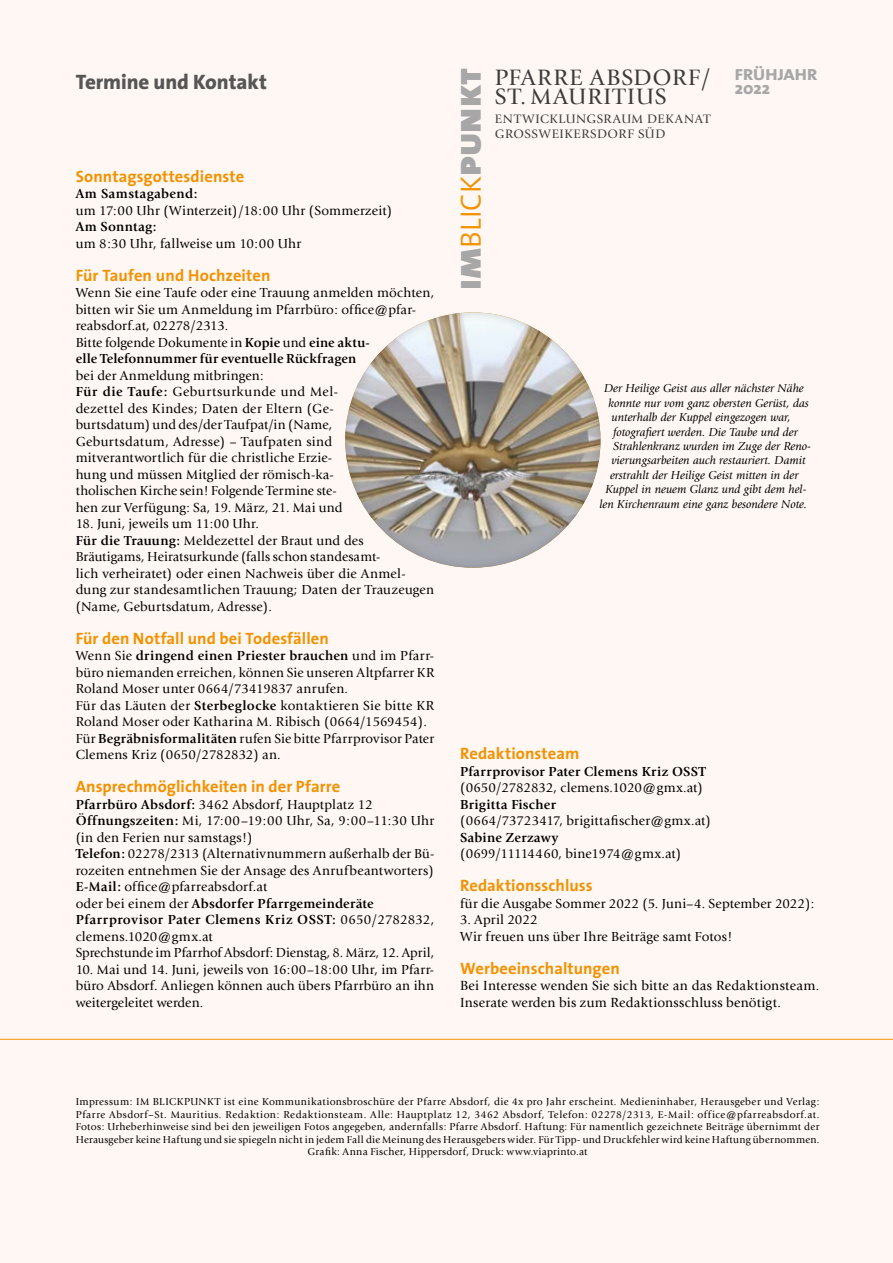
<style>
.page{position:relative;width:893px;height:1263px;background:#fef7f3}
.page>*{position:absolute;margin:0;border:0;box-sizing:border-box;transform-origin:0 0}
.t1{font:37.8px "The Mix Black Caps";color:#a7a7a8}
.t2{font:23.25px/18.9px "Giovanni";letter-spacing:.045em;color:#3b3b3a}
.t3{font:800 21px "The Sans";letter-spacing:-.005em;color:#565656}
.t4{font:800 17.4px "The Sans";color:#a7a7a8}
.t5{font:700 16.5px "The Sans";letter-spacing:.005em;color:#f39100}
.t6{font:800 16.05px "The Sans";color:#a7a7a8;scale:1.11 1}
.t7{font:13.8px/16.5px "Giovanni";letter-spacing:.02em;color:#000}
.t8{font:13.65px/16.5px "Giovanni";letter-spacing:.015em;color:#000}
.t9{font:700 13.65px "Giovanni";letter-spacing:.025em;color:#000}
.t10{font:13.65px "Giovanni";letter-spacing:-.005em;color:#000}
.t11{font:12.75px/15.5px "Giovanni";letter-spacing:.04em;color:#3b3b3a}
.t12{font:italic 12px "Giovanni";color:#000}
.t13{font:10.5px/12.5px "Giovanni";letter-spacing:.035em;color:#000;text-align:center}
.s1{font-weight:700}
.s2{font-family:"The Mix";font-weight:300;font-size:29.4px;color:#f39100}
</style>
<div class="page">
<hr style="left:0;top:1039px;width:893px;height:1px;background:#f39100">
<div style="left:345px;top:310px;width:258px;height:259px;background:#000;opacity:.23"></div>
<h3 class="t3" style="left:76px;top:64px;width:193px">Termine und Kontakt</h3>
<p class="t5" style="left:76px;top:162px;width:170px">Sonntagsgottesdienste</p>
<p class="t9" style="left:76px;top:186px;width:123px">Am Samstagabend:</p>
<p class="t8" style="left:76px;top:202px;width:318px">um 17:00 Uhr (Winterzeit)/18:00 Uhr (Sommerzeit)</p>
<p class="t9" style="left:76px;top:219px;width:82px">Am Sonntag:</p>
<p class="t8" style="left:76px;top:235px;width:227px">um 8:30 Uhr, fallweise um 10:00 Uhr</p>
<p class="t5" style="left:76px;top:261px;width:196px">Für Taufen und Hochzeiten</p>
<p class="t8" style="left:76px;top:284px;width:360px">Wenn Sie eine Taufe oder eine Trauung anmelden möchten, bitten wir Sie um Anmeldung im Pfarrbüro: office@pfar&shy;reabsdorf.at, 02278/2313.<br>Bitte folgende Dokumente in <span class="s1">Kopie</span> und <span class="s1">eine aktu-<br>elle Telefonnummer für eventuelle Rückfragen</span></p>
<p class="t8" style="left:76px;top:367px;width:268px">bei der Anmeldung mitbringen:<br><span class="s1">Für die Taufe:</span> Geburtsurkunde und Mel&shy;dezettel des Kindes; Daten der Eltern (Ge&shy;burtsdatum) und des/der Taufpat/in (Name, Geburtsdatum, Adresse) – Taufpaten sind mitverantwortlich für die christliche Erzie&shy;hung und müssen Mitglied der römisch-ka&shy;tholischen Kirche sein! Folgende Termine ste&shy;hen zur Verfügung: Sa, 19. März, 21. Mai und</p>
<p class="t8" style="left:76px;top:515px;width:360px">18. Juni, jeweils um 11:00 Uhr.<br><span class="s1">Für die Trauung:</span> Meldezettel der Braut und des Bräutigams, Heiratsurkunde (falls schon standesamt-<br>lich verheiratet) oder einen Nachweis über die Anmel&shy;dung zur standesamtlichen Trauung; Daten der Trauzeugen (Name, Geburtsdatum, Adresse).</p>
<p class="t5" style="left:76px;top:624px;width:255px">Für den Notfall und bei Todesfällen</p>
<p class="t8" style="left:76px;top:647px;width:360px">Wenn Sie <span class="s1">dringend einen Priester brauchen</span> und im Pfarr&shy;büro niemanden erreichen, können Sie unseren Altpfarrer KR Roland Moser unter 0664/73419837 anrufen.<br>Für das Läuten der <span class="s1">Sterbeglocke</span> kontaktieren Sie bitte KR Roland Moser oder Katharina M. Ribisch (0664/1569454).<br>Für <span class="s1">Begräbnisformalitäten</span> rufen Sie bitte Pfarrprovisor Pater Clemens Kriz (0650/2782832) an.</p>
<p class="t5" style="left:76px;top:773px;width:266px">Ansprechmöglichkeiten in der Pfarre</p>
<p class="t8" style="left:76px;top:796px;width:360px"><span class="s1">Pfarrbüro Absdorf:</span> 3462 Absdorf, Hauptplatz 12<br><span class="s1">Öffnungszeiten:</span> Mi, 17:00–19:00 Uhr, Sa, 9:00–11:30 Uhr (in den Ferien nur samstags!)<br><span class="s1">Telefon:</span> 02278/2313 (Alternativnummern außerhalb der Bü&shy;rozeiten entnehmen Sie der Ansage des Anrufbeantworters)<br><span class="s1">E-Mail:</span> office@pfarreabsdorf.at<br>oder bei einem der <span class="s1">Absdorfer Pfarrgemeinderäte Pfarrprovisor Pater Clemens Kriz OSST:</span> 0650/2782832, clemens.1020@gmx.at<br>Sprechstunde im Pfarrhof Absdorf: Dienstag, 8. März, 12. April,</p>
<p class="t8" style="left:76px;top:961px;width:360px;text-align:justify">10. Mai und 14. Juni, jeweils von 16:00–18:00 Uhr, im Pfarr&shy;büro Absdorf. Anliegen können auch übers Pfarrbüro an ihn weitergeleitet werden.</p>
<h1 class="t1" style="left:436px;top:290px;width:224px;rotate:-90deg">im<span class="s2">BLICK</span>punkt</h1>
<h2 class="t2" style="left:495px;top:68px;width:217px">PFARRE ABSDORF/<br>ST. MAURITIUS</h2>
<p class="t11" style="left:495px;top:111px;width:217px">ENTWICKLUNGSRAUM DEKANAT<br>GROSSWEIKERSDORF SÜD</p>
<p class="t6" style="left:735px;top:61px;width:76px">FRÜHJAHR</p>
<p class="t4" style="left:735px;top:73px;width:37px">2022</p>
<p class="t12" style="left:604px;top:382px;width:201px">Der Heilige Geist aus aller nächster Nähe</p>
<p class="t12" style="left:608px;top:396px;width:202px">konnte nur vom ganz obersten Gerüst, das</p>
<p class="t12" style="left:611px;top:411px;width:181px">unterhalb der Kuppel eingezogen war,</p>
<p class="t12" style="left:613px;top:425px;width:186px">fotografiert werden. Die Taube und der</p>
<p class="t12" style="left:613px;top:439px;width:200px">Strahlenkranz wurden im Zuge der Reno-</p>
<p class="t12" style="left:611px;top:454px;width:196px">vierungsarbeiten auch restauriert. Damit</p>
<p class="t12" style="left:610px;top:468px;width:190px">erstrahlt der Heilige Geist mitten in der</p>
<p class="t12" style="left:605px;top:483px;width:202px">Kuppel in neuem Glanz und gibt dem hel-</p>
<p class="t12" style="left:599px;top:497px;width:209px">len Kirchenraum eine ganz besondere Note.</p>
<p class="t5" style="left:460px;top:740px;width:121px">Redaktionsteam</p>
<p class="t9" style="left:460px;top:763px;width:247px">Pfarrprovisor Pater Clemens Kriz OSST</p>
<p class="t8" style="left:460px;top:779px;width:244px">(0650/2782832, clemens.1020@gmx.at)</p>
<p class="t9" style="left:460px;top:796px;width:97px">Brigitta Fischer</p>
<p class="t8" style="left:460px;top:812px;width:252px">(0664/73723417, brigittafischer@gmx.at)</p>
<p class="t9" style="left:460px;top:829px;width:100px">Sabine Zerzawy</p>
<p class="t10" style="left:460px;top:846px;width:222px">(0699/11114460, bine1974@gmx.at)</p>
<p class="t5" style="left:460px;top:872px;width:134px">Redaktionsschluss</p>
<p class="t8" style="left:460px;top:895px;width:356px">für die Ausgabe Sommer 2022 (5. Juni–4. September 2022):</p>
<p class="t8" style="left:460px;top:911px;width:274px">3. April 2022<br>Wir freuen uns über Ihre Beiträge samt Fotos!</p>
<p class="t5" style="left:460px;top:954px;width:161px">Werbeeinschaltungen</p>
<p class="t7" style="left:460px;top:977px;width:361px">Bei Interesse wenden Sie sich bitte an das Redaktionsteam.<br>Inserate werden bis zum Redaktionsschluss benötigt.</p>
<p class="t13" style="left:76px;top:1096px;width:745px">Impressum: IM BLICKPUNKT ist eine Kommunikationsbroschüre der Pfarre Absdorf, die 4x pro Jahr erscheint. Medieninhaber, Herausgeber und Verlag:<br>Pfarre Absdorf–St. Mauritius. Redaktion: Redaktionsteam. Alle: Hauptplatz 12, 3462 Absdorf, Telefon: 02278/2313, E-Mail: office@pfarreabsdorf.at.<br>Fotos: Urheberhinweise sind bei den jeweiligen Fotos angegeben, andernfalls: Pfarre Absdorf. Haftung: Für namentlich gezeichnete Beiträge übernimmt der Herausgeber keine Haftung und sie spiegeln nicht in jedem Fall die Meinung des Herausgebers wider. Für Tipp- und Druckfehler wird keine Haftung übernommen.<br>Grafik: Anna Fischer, Hippersdorf, Druck: www.viaprinto.at</p>
</div>
